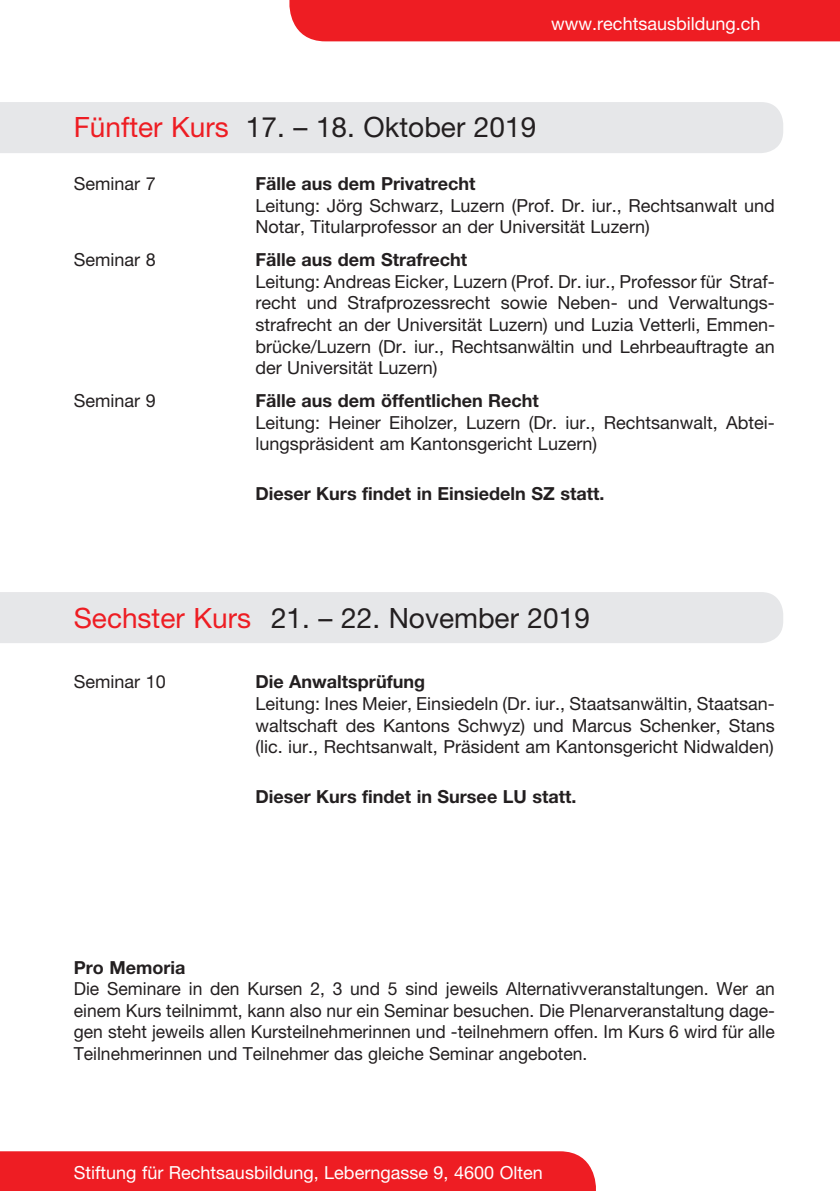
<style>
.page{position:relative;width:840px;height:1191px;background:#fff}
.page>*{position:absolute;margin:0;border:0;box-sizing:border-box;transform-origin:0 0}
.t1{font:28px "Helvetica Neue";color:#231f20}
.t2{font:18px/21.6px "Helvetica Neue";color:#231f20;text-align:justify}
.t3{font:700 18px "Helvetica Neue";color:#231f20}
.t4{font:18px "Helvetica Neue";color:#fff}
.s1{color:#ee1d23}
</style>
<div class="page">
<div style="left:0;top:102px;width:782px;height:51px;background:#e6e7e9"></div>
<div style="left:0;top:592px;width:782px;height:51px;background:#e6e7e9"></div>
<div style="left:0;top:1151px;width:595px;height:40px;background:#ee1d23"></div>
<div style="left:289px;top:0;width:550px;height:41px;background:#ee1d23"></div>
<p class="t4" style="left:551px;top:13px;width:210px">www.rechtsausbildung.ch</p>
<h1 class="t1" style="left:74px;top:110px;width:463px"><span class="s1">Fünfter Kurs</span> 17. – 18. Oktober 2019</h1>
<p class="t2" style="left:74px;top:172px;width:83px">Seminar 7</p>
<p class="t3" style="left:255px;top:172px;width:221px">Fälle aus dem Privatrecht</p>
<p class="t2" style="left:255px;top:194px;width:521px">Leitung: Jörg Schwarz, Luzern (Prof. Dr. iur., Rechtsanwalt und<br>Notar, Titularprofessor an der Universität Luzern)</p>
<p class="t2" style="left:74px;top:249px;width:83px">Seminar 8</p>
<p class="t3" style="left:255px;top:248px;width:213px">Fälle aus dem Strafrecht</p>
<p class="t2" style="left:255px;top:270px;width:521px">Leitung: Andreas Eicker, Luzern (Prof. Dr. iur., Professor für Straf&shy;recht und Strafprozessrecht sowie Neben- und Verwaltungs&shy;strafrecht an der Universität Luzern) und Luzia Vetterli, Emmen&shy;brücke/Luzern (Dr. iur., Rechtsanwältin und Lehrbeauftragte an der Universität Luzern)</p>
<p class="t2" style="left:74px;top:389px;width:83px">Seminar 9</p>
<p class="t3" style="left:255px;top:389px;width:285px">Fälle aus dem öffentlichen Recht</p>
<p class="t2" style="left:255px;top:411px;width:520px">Leitung: Heiner Eiholzer, Luzern (Dr. iur., Rechtsanwalt, Abtei&shy;lungspräsident am Kantonsgericht Luzern)</p>
<p class="t3" style="left:255px;top:483px;width:350px">Dieser Kurs findet in Einsiedeln SZ statt.</p>
<h1 class="t1" style="left:74px;top:601px;width:517px"><span class="s1">Sechster Kurs</span> 21. – 22. November 2019</h1>
<p class="t2" style="left:74px;top:671px;width:93px">Seminar 10</p>
<p class="t3" style="left:255px;top:671px;width:171px">Die Anwaltsprüfung</p>
<p class="t2" style="left:255px;top:692px;width:521px">Leitung: Ines Meier, Einsiedeln (Dr. iur., Staatsanwältin, Staatsan&shy;waltschaft des Kantons Schwyz) und Marcus Schenker, Stans (lic. iur., Rechtsanwalt, Präsident am Kantonsgericht Nidwalden)</p>
<p class="t3" style="left:255px;top:785px;width:322px">Dieser Kurs findet in Sursee LU statt.</p>
<p class="t3" style="left:74px;top:956px;width:113px">Pro Memoria</p>
<p class="t2" style="left:74px;top:977px;width:702px">Die Seminare in den Kursen 2, 3 und 5 sind jeweils Alternativveranstaltungen. Wer an einem Kurs teilnimmt, kann also nur ein Seminar besuchen. Die Plenarveranstaltung dage&shy;gen steht jeweils allen Kursteilnehmerinnen und -teilnehmern offen. Im Kurs 6 wird für alle Teilnehmerinnen und Teilnehmer das gleiche Seminar angeboten.</p>
<p class="t4" style="left:74px;top:1161px;width:470px">Stiftung für Rechtsausbildung, Leberngasse 9, 4600 Olten</p>
</div>
